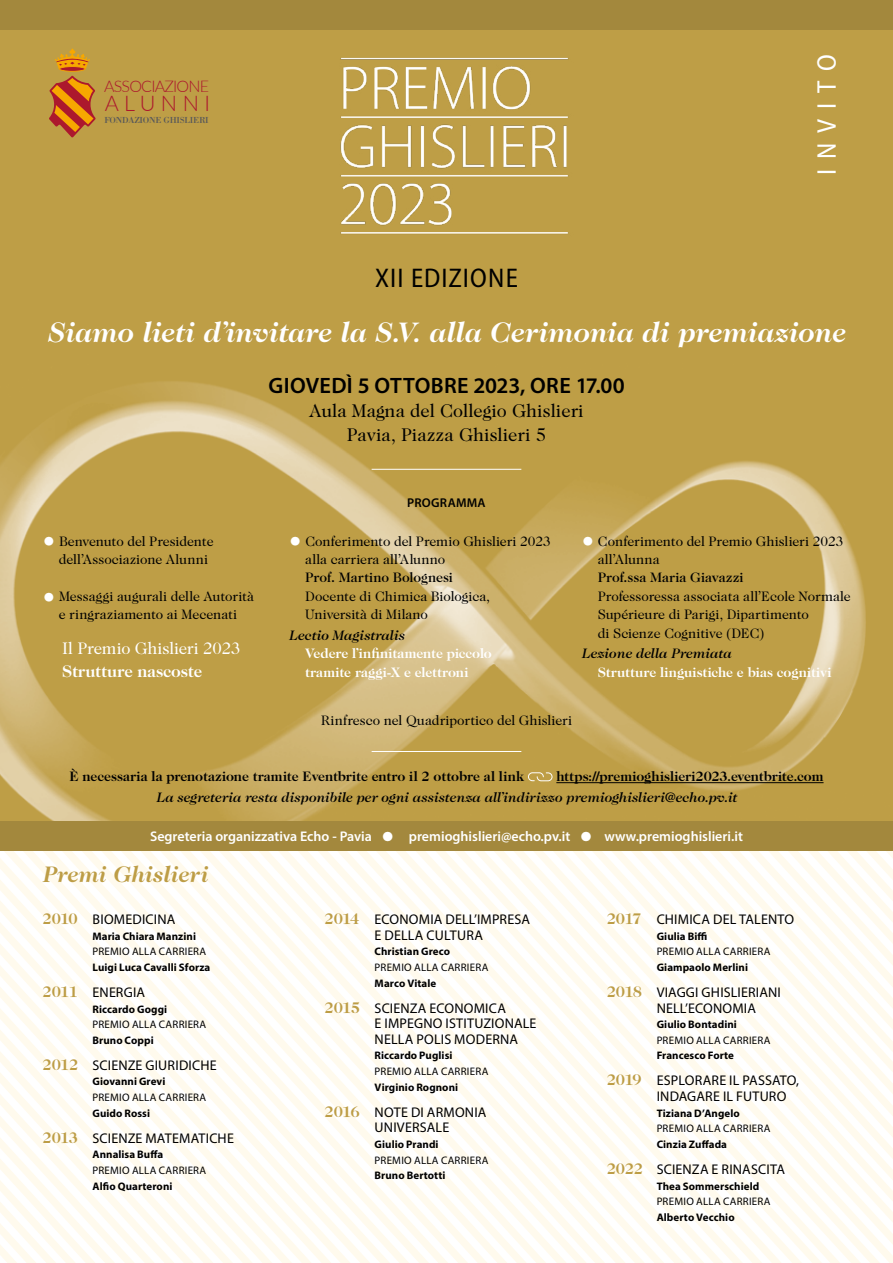
<style>
.page{position:relative;width:893px;height:1263px;background:#fff}
.page>*{position:absolute;margin:0;border:0;box-sizing:border-box;transform-origin:0 0}
.t1{font:italic 700 28.5px "Caslon 224 Std";letter-spacing:-.005em;color:#fff}
.t2{font:semi-condensed 27.15px "Myriad Pro";letter-spacing:.04em;color:#000}
.t3{font:semi-condensed 27.15px "Myriad Pro";letter-spacing:.36em;color:#fff}
.t4{font:italic 700 22.65px "Caslon 224 Std";letter-spacing:-.005em;color:#bd9d46}
.t5{font:600 22.35px "Myriad Pro";letter-spacing:.015em;color:#000}
.t6{font:300 21.6px "Lato";letter-spacing:.25em;color:#ac182d}
.t7{font:18.6px/24.2px "Caslon 224 Std";color:#000;text-align:center}
.t8{font:16.95px "Caslon 224 Std";letter-spacing:-.01em;color:#fff}
.t9{font:700 16.95px "Caslon 224 Std";letter-spacing:-.005em;color:#fff}
.t10{font:300 16.05px "Lato";letter-spacing:-.05em;color:#ac182d}
.t11{font:14.1px/15.6px "Myriad Pro";letter-spacing:.015em;color:#000}
.t12{font:600 13.95px "Myriad Pro";color:#fff}
.t13{font:13.8px/18.5px "Caslon 224 Std";color:#000}
.t14{font:italic 500 13.8px "Caslon 224 Std";letter-spacing:.005em;color:#000}
.t15{font:700 13.8px "Caslon 224 Std";color:#000}
.t16{font:700 13.8px/18.5px "Caslon 224 Std";letter-spacing:.005em;color:#fff}
.t17{font:500 13.8px "Caslon 224 Std";color:#000}
.t18{font:600 12.75px "Myriad Pro";letter-spacing:.02em;color:#000}
.t19{font:700 10.95px "Myriad Pro";letter-spacing:.005em;color:#000}
.t20{font:10.95px "Myriad Pro";letter-spacing:.025em;color:#000}
.t21{font:9px "Bodoni Std";letter-spacing:-.025em;color:#56575a}
.s1{font-size:26.1px;color:#fff}
.s2{font-family:"Caslon 224 Std";font-weight:400;font-size:28.05px}
.s3{font-family:"Caslon 224 Std";font-weight:700;font-size:15.6px;color:#bd9d46}
</style>
<div class="page">
<svg style="left:861px;top:1072px;width:32px;height:191px;fill:#fffcf5"></svg>
<svg style="left:822px;top:1072px;width:39px;height:191px;fill:#fffcf5"></svg>
<svg style="left:546px;top:850px;width:276px;height:413px;fill:#fffcf4"></svg>
<svg style="left:690px;top:850px;width:203px;height:222px"></svg>
<svg style="left:507px;top:850px;width:39px;height:413px;fill:#fffcf5"></svg>
<svg style="left:468px;top:850px;width:39px;height:413px;fill:#fffcf5"></svg>
<svg style="left:429px;top:850px;width:39px;height:413px;fill:#fffcf5"></svg>
<svg style="left:390px;top:850px;width:39px;height:413px;fill:#fffcf5"></svg>
<svg style="left:3px;top:850px;width:387px;height:413px;fill:#fffcf4"></svg>
<img style="left:0;top:30px;width:893px;height:791px">
<img style="left:334px;top:52px;width:242px;height:186px">
<svg style="left:49px;top:48px;width:47px;height:90px;background:#c87a2b"></svg>
<hr style="left:556px;top:782px;width:267px;height:1px;background:#000">
<svg style="left:528px;top:772px;width:25px;height:9px"></svg>
<hr style="left:372px;top:469px;width:149px;height:1px;background:#fff">
<hr style="left:372px;top:751px;width:149px;height:1px;background:#fff">
<div style="left:0;top:821px;width:893px;height:29px;background:#a3883d"></div>
<div style="left:0;top:0;width:893px;height:30px;background:#a3883d"></div>
<p class="t10" style="left:104px;top:75px;width:107px">ASSOCIAZIONE</p>
<h3 class="t6" style="left:105px;top:88px;width:107px">ALUNNI</h3>
<p class="t21" style="left:104px;top:115px;width:106px">FONDAZIONE GHISLIERI</p>
<h2 class="t2" style="left:375px;top:261px;width:144px">XII EDIZIONE</h2>
<h2 class="t3" style="left:810px;top:175px;width:122px;rotate:-90deg">INVITO</h2>
<h1 class="t1" style="left:48px;top:316px;width:799px">Siamo lieti d’invitare la S.V. alla Cerimonia di premiazione</h1>
<h3 class="t5" style="left:268px;top:371px;width:358px">GIOVEDÌ 5 OTTOBRE 2023, ORE 17.00</h3>
<h3 class="t7" style="left:309px;top:398px;width:276px">Aula Magna del Collegio Ghislieri<br>Pavia, Piazza Ghislieri 5</h3>
<p class="t13" style="left:59px;top:531px;width:156px;text-indent:-16px"><span class="s1">•</span> Benvenuto del Presidente dell’Associazione Alunni</p>
<p class="t13" style="left:43px;top:587px;width:213px;text-align:center"><span class="s1">•</span> Messaggi augurali delle Autorità e ringraziamento ai Mecenati</p>
<p class="t8" style="left:62px;top:639px;width:180px">Il Premio Ghislieri 2023</p>
<p class="t9" style="left:62px;top:661px;width:142px">Strutture nascoste</p>
<p class="t18" style="left:407px;top:494px;width:80px">PROGRAMMA</p>
<p class="t13" style="left:305px;top:531px;width:247px;text-indent:-16px"><span class="s1">•</span> Conferimento del Premio Ghislieri 2023 alla carriera all’Alunno</p>
<p class="t17" style="left:305px;top:570px;width:149px">Prof. Martino Bolognesi</p>
<p class="t13" style="left:305px;top:587px;width:186px">Docente di Chimica Biologica,<br>Università di Milano</p>
<p class="t14" style="left:289px;top:627px;width:117px">Lectio Magistralis</p>
<p class="t16" style="left:305px;top:644px;width:188px">Vedere l’infinitamente piccolo tramite raggi-X e elettroni</p>
<p class="t13" style="left:598px;top:531px;width:247px;text-indent:-16px"><span class="s1">•</span> Conferimento del Premio Ghislieri 2023 all’Alunna</p>
<p class="t17" style="left:598px;top:570px;width:147px">Prof.ssa Maria Giavazzi</p>
<p class="t13" style="left:598px;top:587px;width:254px">Professoressa associata all’Ecole Normale<br>Supérieure di Parigi, Dipartimento<br>di Scienze Cognitive (DEC)</p>
<p class="t14" style="left:581px;top:646px;width:151px">Lezione della Premiata</p>
<p class="t16" style="left:598px;top:663px;width:235px">Strutture linguistiche e bias cognitivi</p>
<p class="t13" style="left:321px;top:711px;width:253px">Rinfresco nel Quadriportico del Ghislieri</p>
<p class="t15" style="left:69px;top:768px;width:456px">È necessaria la prenotazione tramite Eventbrite entro il 2 ottobre al link</p>
<p class="t15" style="left:556px;top:768px;width:269px">https://premioghislieri2023.eventbrite.com</p>
<p class="t14" style="left:156px;top:789px;width:582px">La segreteria resta disponibile per ogni assistenza all’indirizzo premioghislieri@echo.pv.it</p>
<p class="t12" style="left:150px;top:828px;width:594px">Segreteria organizzativa Echo - Pavia <span class="s2">•</span> premioghislieri@echo.pv.it <span class="s2">•</span> www.premioghislieri.it</p>
<h3 class="t4" style="left:43px;top:861px;width:167px">Premi Ghislieri</h3>
<p class="t11" style="left:43px;top:911px;width:134px"><span class="s3">2010</span> BIOMEDICINA</p>
<p class="t19" style="left:93px;top:929px;width:105px">Maria Chiara Manzini</p>
<p class="t20" style="left:93px;top:945px;width:115px">PREMIO ALLA CARRIERA</p>
<p class="t19" style="left:93px;top:960px;width:119px">Luigi Luca Cavalli Sforza</p>
<p class="t11" style="left:43px;top:984px;width:104px"><span class="s3">2011</span> ENERGIA</p>
<p class="t19" style="left:93px;top:1002px;width:76px">Riccardo Goggi</p>
<p class="t20" style="left:93px;top:1018px;width:115px">PREMIO ALLA CARRIERA</p>
<p class="t19" style="left:93px;top:1033px;width:63px">Bruno Coppi</p>
<p class="t11" style="left:43px;top:1057px;width:176px"><span class="s3">2012</span> SCIENZE GIURIDICHE</p>
<p class="t19" style="left:93px;top:1074px;width:74px">Giovanni Grevi</p>
<p class="t20" style="left:93px;top:1091px;width:115px">PREMIO ALLA CARRIERA</p>
<p class="t19" style="left:93px;top:1106px;width:59px">Guido Rossi</p>
<p class="t11" style="left:43px;top:1130px;width:193px"><span class="s3">2013</span> SCIENZE MATEMATICHE</p>
<p class="t19" style="left:93px;top:1147px;width:72px">Annalisa Buffa</p>
<p class="t20" style="left:93px;top:1163px;width:115px">PREMIO ALLA CARRIERA</p>
<p class="t19" style="left:93px;top:1179px;width:81px">Alfio Quarteroni</p>
<p class="t11" style="left:325px;top:911px;width:207px;text-align:center"><span class="s3">2014</span> ECONOMIA DELL’IMPRESA<br>E DELLA CULTURA</p>
<p class="t19" style="left:375px;top:944px;width:77px">Christian Greco</p>
<p class="t20" style="left:375px;top:960px;width:115px">PREMIO ALLA CARRIERA</p>
<p class="t19" style="left:375px;top:976px;width:63px">Marco Vitale</p>
<p class="t11" style="left:375px;top:1000px;width:163px;text-indent:-50px"><span class="s3">2015</span> SCIENZA ECONOMICA<br>E IMPEGNO ISTITUZIONALE<br>NELLA POLIS MODERNA</p>
<p class="t19" style="left:375px;top:1048px;width:79px">Riccardo Puglisi</p>
<p class="t20" style="left:375px;top:1065px;width:115px">PREMIO ALLA CARRIERA</p>
<p class="t19" style="left:375px;top:1080px;width:85px">Virginio Rognoni</p>
<p class="t11" style="left:375px;top:1104px;width:113px;text-indent:-50px"><span class="s3">2016</span> NOTE DI ARMONIA<br>UNIVERSALE</p>
<p class="t19" style="left:375px;top:1137px;width:65px">Giulio Prandi</p>
<p class="t20" style="left:375px;top:1153px;width:115px">PREMIO ALLA CARRIERA</p>
<p class="t19" style="left:375px;top:1168px;width:72px">Bruno Bertotti</p>
<p class="t11" style="left:607px;top:911px;width:189px"><span class="s3">2017</span> CHIMICA DEL TALENTO</p>
<p class="t19" style="left:657px;top:929px;width:52px">Giulia Biffi</p>
<p class="t20" style="left:657px;top:945px;width:115px">PREMIO ALLA CARRIERA</p>
<p class="t19" style="left:657px;top:960px;width:93px">Giampaolo Merlini</p>
<p class="t11" style="left:657px;top:984px;width:126px;text-indent:-50px"><span class="s3">2018</span> VIAGGI GHISLIERIANI<br>NELL’ECONOMIA</p>
<p class="t19" style="left:657px;top:1017px;width:82px">Giulio Bontadini</p>
<p class="t20" style="left:657px;top:1033px;width:115px">PREMIO ALLA CARRIERA</p>
<p class="t19" style="left:657px;top:1048px;width:79px">Francesco Forte</p>
<p class="t11" style="left:657px;top:1073px;width:144px;text-indent:-50px"><span class="s3">2019</span> ESPLORARE IL PASSATO,<br>INDAGARE IL FUTURO</p>
<p class="t19" style="left:657px;top:1106px;width:85px">Tiziana D’Angelo</p>
<p class="t20" style="left:657px;top:1122px;width:115px">PREMIO ALLA CARRIERA</p>
<p class="t19" style="left:657px;top:1137px;width:72px">Cinzia Zuffada</p>
<p class="t11" style="left:607px;top:1161px;width:180px"><span class="s3">2022</span> SCIENZA E RINASCITA</p>
<p class="t19" style="left:657px;top:1179px;width:104px">Thea Sommerschield</p>
<p class="t20" style="left:657px;top:1195px;width:115px">PREMIO ALLA CARRIERA</p>
<p class="t19" style="left:657px;top:1210px;width:79px">Alberto Vecchio</p>
</div>
